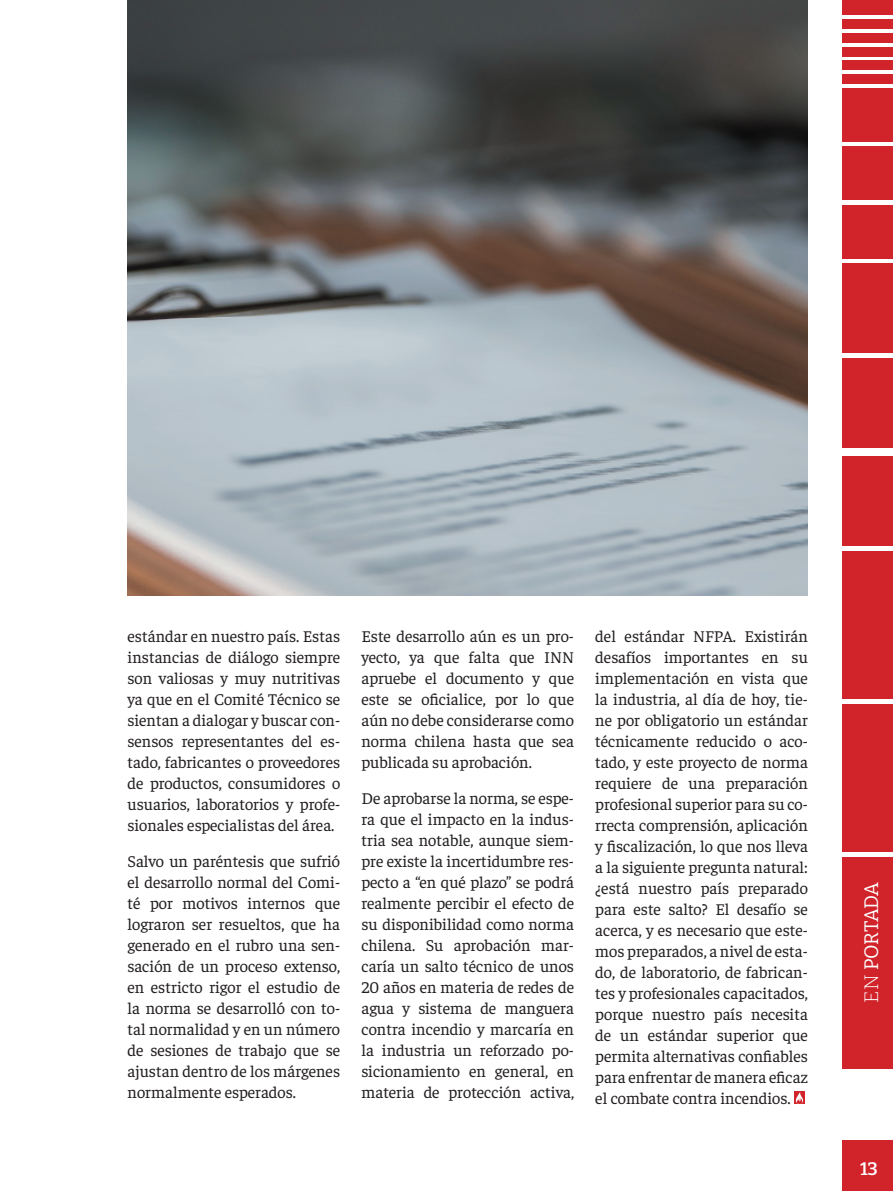
<style>
.page{position:relative;width:893px;height:1191px;background:#fff}
.page>*{position:absolute;margin:0;border:0;box-sizing:border-box;transform-origin:0 0}
.t1{font:19.5px "Bitter";letter-spacing:-.025em;color:#fff}
.t2{font:600 18px "Bitter";color:#fff}
.t3{font:16.5px/21px "Faustina";color:#231f20;text-align:justify}
.s1{font-weight:300}
</style>
<div class="page">
<div style="left:842px;top:1140px;width:51px;height:51px;background:#d1232a"></div>
<div style="left:842px;top:0;width:51px;height:15px;background:#d1232a"></div>
<div style="left:842px;top:19px;width:51px;height:10px;background:#d1232a"></div>
<div style="left:842px;top:33px;width:51px;height:10px;background:#d1232a"></div>
<div style="left:842px;top:47px;width:51px;height:9px;background:#d1232a"></div>
<div style="left:842px;top:61px;width:51px;height:9px;background:#d1232a"></div>
<div style="left:842px;top:74px;width:51px;height:10px;background:#d1232a"></div>
<div style="left:842px;top:88px;width:51px;height:53px;background:#d1232a"></div>
<div style="left:842px;top:147px;width:51px;height:53px;background:#d1232a"></div>
<div style="left:842px;top:205px;width:51px;height:53px;background:#d1232a"></div>
<div style="left:842px;top:264px;width:51px;height:89px;background:#d1232a"></div>
<div style="left:842px;top:358px;width:51px;height:90px;background:#d1232a"></div>
<div style="left:842px;top:456px;width:51px;height:89px;background:#d1232a"></div>
<div style="left:842px;top:551px;width:51px;height:147px;background:#d1232a"></div>
<div style="left:842px;top:704px;width:51px;height:148px;background:#d1232a"></div>
<div style="left:842px;top:857px;width:51px;height:212px;background:#d1232a"></div>
<div style="left:794px;top:1091px;width:11px;height:13px;background:#d1232a"></div>
<svg style="left:796px;top:1092px;width:7px;height:12px"></svg>
<img style="left:128px;top:0;width:680px;height:595px">
<p class="t3" style="left:128px;top:625px;width:214px">estándar en nuestro país. Estas instancias de diálogo siempre son valiosas y muy nutritivas ya que en el Comité Técnico se sientan a dialogar y buscar con&shy;sensos representantes del es&shy;tado, fabricantes o proveedores de productos, consumidores o usuarios, laboratorios y profe&shy;sionales especialistas del área.</p>
<p class="t3" style="left:128px;top:850px;width:214px">Salvo un paréntesis que sufrió el desarrollo normal del Comi&shy;té por motivos internos que lograron ser resueltos, que ha generado en el rubro una sen&shy;sación de un proceso extenso, en estricto rigor el estudio de la norma se desarrolló con to&shy;tal normalidad y en un número de sesiones de trabajo que se ajustan dentro de los márgenes normalmente esperados.</p>
<p class="t3" style="left:361px;top:625px;width:214px">Este desarrollo aún es un pro&shy;yecto, ya que falta que INN apruebe el documento y que este se oficialice, por lo que aún no debe considerarse como norma chilena hasta que sea publicada su aprobación.</p>
<p class="t3" style="left:361px;top:787px;width:214px">De aprobarse la norma, se espe&shy;ra que el impacto en la indus&shy;tria sea notable, aunque siem&shy;pre existe la incertidumbre res&shy;pecto a “en qué plazo” se podrá realmente percibir el efecto de su disponibilidad como norma chilena. Su aprobación mar&shy;caría un salto técnico de unos 20 años en materia de redes de agua y sistema de manguera contra incendio y marcaría en la industria un reforzado po&shy;sicionamiento en general, en materia de protección activa,</p>
<p class="t3" style="left:595px;top:625px;width:214px">del estándar NFPA. Existirán desafíos importantes en su implementación en vista que la industria, al día de hoy, tie&shy;ne por obligatorio un estándar técnicamente reducido o aco&shy;tado, y este proyecto de norma requiere de una preparación profesional superior para su co&shy;rrecta comprensión, aplicación y fiscalización, lo que nos lleva a la siguiente pregunta natural: ¿está nuestro país preparado para este salto? El desafío se acerca, y es necesario que este&shy;mos preparados, a nivel de esta&shy;do, de laboratorio, de fabrican&shy;tes y profesionales capacitados, porque nuestro país necesita de un estándar superior que permita alternativas confiables para enfrentar de manera eficaz el combate contra incendios.</p>
<p class="t1" style="left:859px;top:1002px;width:122px;rotate:-90deg"><span class="s1">EN</span> PORTADA</p>
<p class="t2" style="left:860px;top:1157px;width:19px">13</p>
</div>
